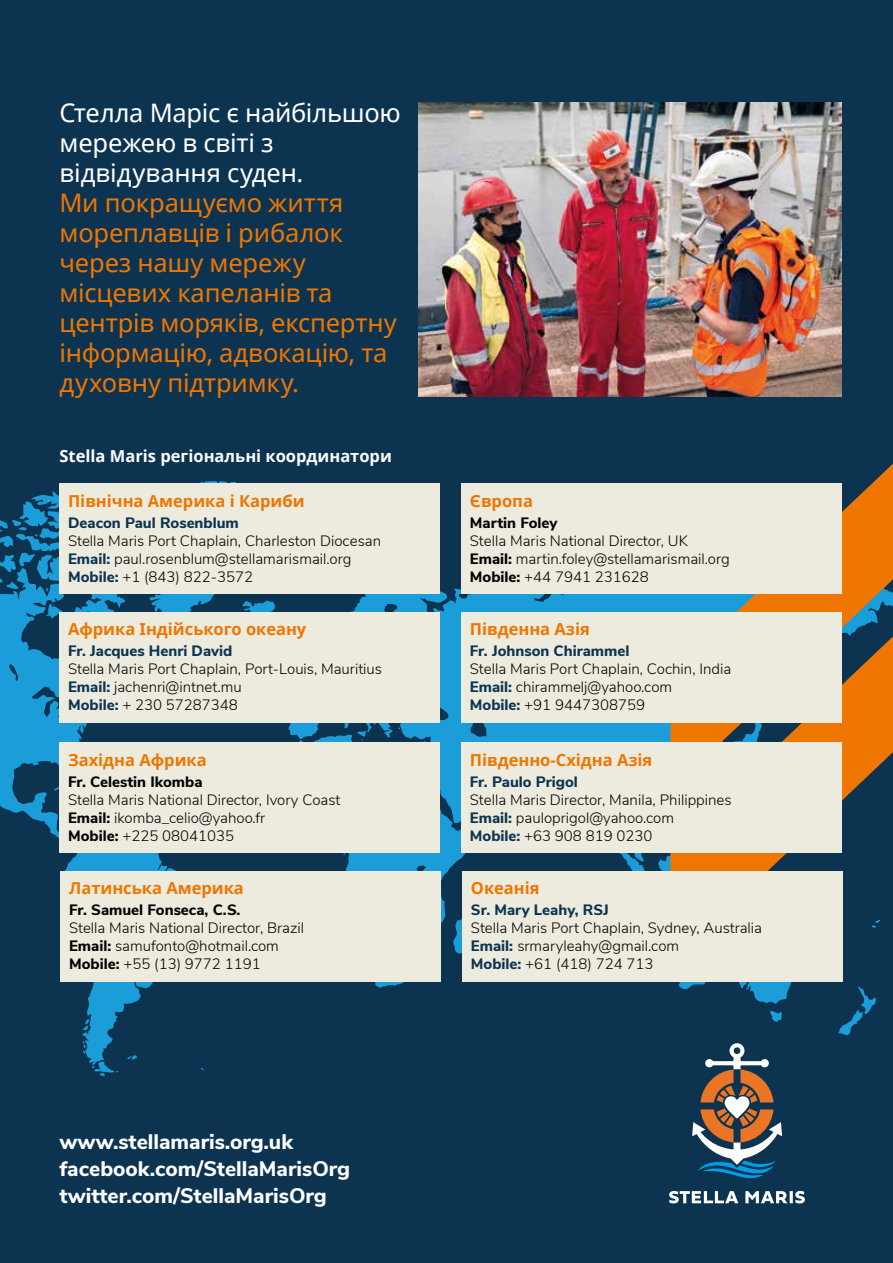
<style>
.page{position:relative;width:893px;height:1263px;background:#0c3451}
.page>*{position:absolute;margin:0;border:0;box-sizing:border-box;transform-origin:0 0}
.t1{font:25.5px/30px "Noto Sans";letter-spacing:-.01em;color:#ee7601}
.t2{font:25.5px/30px "Noto Sans";letter-spacing:-.01em;color:#fff}
.t3{font:800 21px/27px "Nunito Sans";color:#fff}
.t4{font:700 16.5px "Noto Sans";color:#ee7601}
.t5{font:700 16.5px "Noto Sans";color:#fff}
.t6{font:300 15px/18px "Nunito Sans";color:#000}
.t7{font:800 15px "Nunito Sans";color:#0c3451}
.t8{font:800 15px "Nunito Sans";color:#000}
.s1{font-weight:800;color:#0c3451}
.s2{font-weight:800}
</style>
<div class="page">
<svg style="left:264px;top:588px;width:406px;height:400px;fill:#1a9dd9"></svg>
<svg style="left:616px;top:853px;width:260px;height:182px"></svg>
<svg style="left:357px;top:731px;width:10px;height:10px"></svg>
<svg style="left:344px;top:722px;width:5px;height:6px"></svg>
<svg style="left:453px;top:907px;width:9px;height:47px"></svg>
<svg style="left:0;top:636px;width:210px;height:427px"></svg>
<svg style="left:92px;top:1061px;width:26px;height:15px"></svg>
<svg style="left:54px;top:787px;width:6px;height:18px"></svg>
<svg style="left:0;top:481px;width:280px;height:155px"></svg>
<svg style="left:670px;top:464px;width:223px;height:172px"></svg>
<svg style="left:670px;top:636px;width:223px;height:326px"></svg>
<div style="left:60px;top:484px;width:380px;height:110px;background:#edebdd"></div>
<div style="left:60px;top:612px;width:380px;height:110px;background:#edebdd"></div>
<div style="left:60px;top:742px;width:380px;height:111px;background:#edebdd"></div>
<div style="left:61px;top:871px;width:380px;height:110px;background:#edebdd"></div>
<div style="left:461px;top:484px;width:381px;height:110px;background:#edebdd"></div>
<div style="left:461px;top:612px;width:381px;height:110px;background:#edebdd"></div>
<div style="left:461px;top:742px;width:381px;height:111px;background:#edebdd"></div>
<div style="left:462px;top:871px;width:381px;height:110px;background:#edebdd"></div>
<svg style="left:669px;top:1191px;width:69px;height:12px"></svg>
<svg style="left:745px;top:1191px;width:60px;height:12px"></svg>
<svg style="left:692px;top:1043px;width:90px;height:136px"></svg>
<img style="left:419px;top:102px;width:423px;height:294px">
<h1 class="t2" style="left:60px;top:97px;width:343px">Стелла Маріс є найбільшою мережею в світі з відвідування суден.</h1>
<h1 class="t1" style="left:60px;top:187px;width:339px">Ми покращуємо життя мореплавців і рибалок через нашу мережу місцевих капеланів та центрів моряків, експертну інформацію, адвокацію, та духовну підтримку.</h1>
<p class="t5" style="left:60px;top:445px;width:334px">Stella Maris регіональні координатори</p>
<p class="t4" style="left:68px;top:489px;width:238px">Північна Америка і Кариби</p>
<p class="t7" style="left:68px;top:511px;width:172px">Deacon Paul Rosenblum</p>
<p class="t6" style="left:68px;top:531px;width:315px">Stella Maris Port Chaplain, Charleston Diocesan<br><span class="s1">Email:</span> paul.rosenblum@stellamarismail.org<br><span class="s1">Mobile:</span> +1 (843) 822-3572</p>
<p class="t4" style="left:68px;top:617px;width:240px">Африка Індійського океану</p>
<p class="t7" style="left:68px;top:640px;width:166px">Fr. Jacques Henri David</p>
<p class="t6" style="left:68px;top:659px;width:316px">Stella Maris Port Chaplain, Port-Louis, Mauritius<br><span class="s1">Email:</span> jachenri@intnet.mu<br><span class="s1">Mobile:</span> + 230 57287348</p>
<p class="t4" style="left:68px;top:748px;width:140px">Західна Африка</p>
<p class="t8" style="left:68px;top:770px;width:136px">Fr. Celestin Ikomba</p>
<p class="t6" style="left:68px;top:789px;width:274px">Stella Maris National Director, Ivory Coast<br><span class="s2">Email:</span> ikomba_celio@yahoo.fr<br><span class="s2">Mobile:</span> +225 08041035</p>
<p class="t4" style="left:69px;top:876px;width:176px">Латинська Америка</p>
<p class="t8" style="left:69px;top:899px;width:173px">Fr. Samuel Fonseca, C.S.</p>
<p class="t6" style="left:69px;top:918px;width:237px">Stella Maris National Director, Brazil<br><span class="s2">Email:</span> samufonto@hotmail.com<br><span class="s2">Mobile:</span> +55 (13) 9772 1191</p>
<h2 class="t3" style="left:60px;top:1126px;width:292px">www.stellamaris.org.uk facebook.com/StellaMarisOrg twitter.com/StellaMarisOrg</h2>
<p class="t4" style="left:470px;top:489px;width:65px">Європа</p>
<p class="t8" style="left:470px;top:511px;width:89px">Martin Foley</p>
<p class="t6" style="left:470px;top:531px;width:261px">Stella Maris National Director, UK<br><span class="s2">Email:</span> martin.foley@stellamarismail.org<br><span class="s2">Mobile:</span> +44 7941 231628</p>
<p class="t4" style="left:470px;top:617px;width:122px">Південна Азія</p>
<p class="t7" style="left:470px;top:640px;width:161px">Fr. Johnson Chirammel</p>
<p class="t6" style="left:470px;top:659px;width:263px">Stella Maris Port Chaplain, Cochin, India<br><span class="s1">Email:</span> chirammelj@yahoo.com<br><span class="s1">Mobile:</span> +91 9447308759</p>
<p class="t4" style="left:470px;top:748px;width:184px">Південно-Східна Азія</p>
<p class="t7" style="left:470px;top:770px;width:109px">Fr. Paulo Prigol</p>
<p class="t6" style="left:470px;top:789px;width:263px">Stella Maris Director, Manila, Philippines<br><span class="s1">Email:</span> pauloprigol@yahoo.com<br><span class="s1">Mobile:</span> +63 908 819 0230</p>
<p class="t4" style="left:471px;top:876px;width:70px">Океанія</p>
<p class="t7" style="left:471px;top:899px;width:139px">Sr. Mary Leahy, RSJ</p>
<p class="t6" style="left:471px;top:918px;width:293px">Stella Maris Port Chaplain, Sydney, Australia<br><span class="s1">Email:</span> srmaryleahy@gmail.com<br><span class="s1">Mobile:</span> +61 (418) 724 713</p>
</div>
